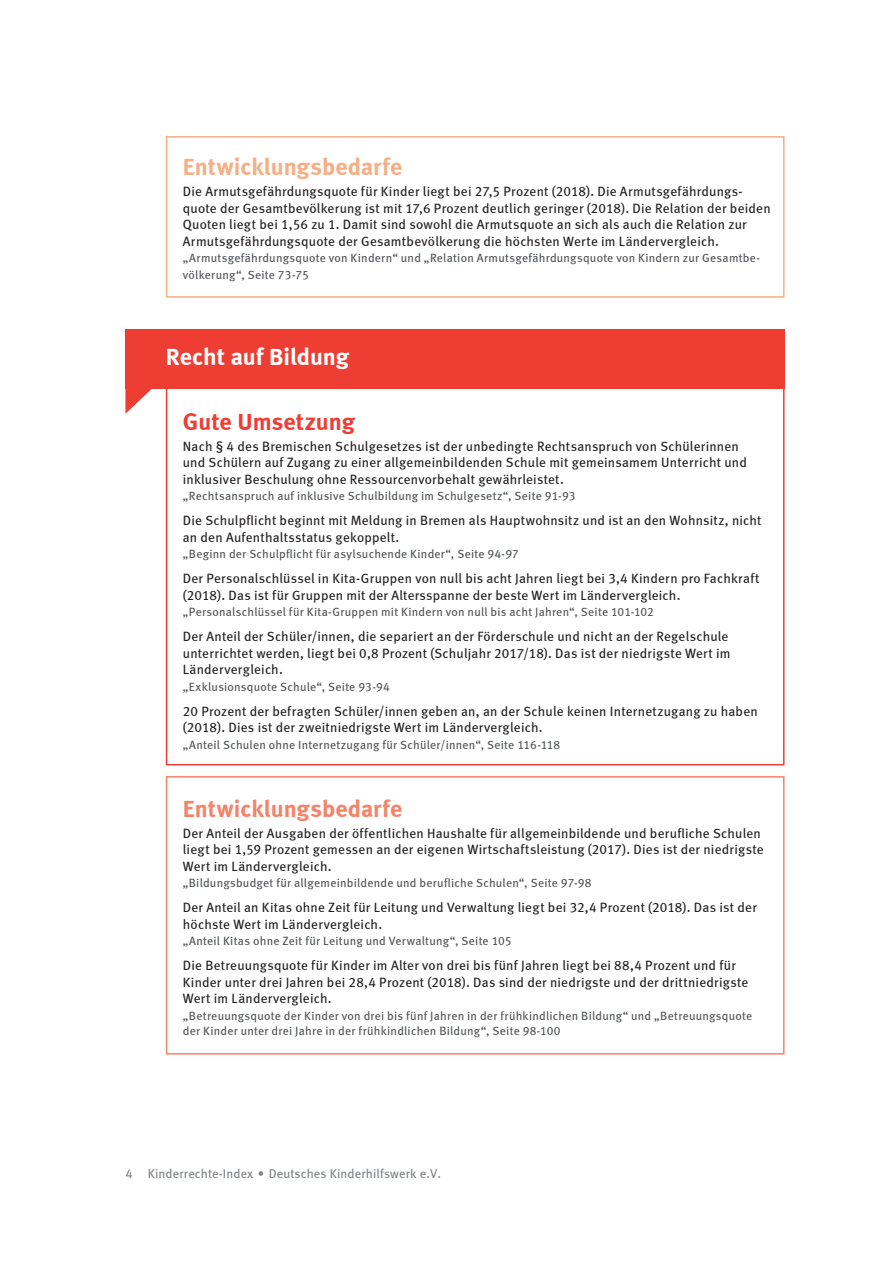
<style>
.page{position:relative;width:893px;height:1263px;background:#fff}
.page>*{position:absolute;margin:0;border:0;box-sizing:border-box;transform-origin:0 0}
.t1{font:24px "Meta Bold LF";letter-spacing:.005em;color:#f6ae85}
.t2{font:24px "Meta Bold LF";letter-spacing:.005em;color:#f48369}
.t3{font:24px "Meta Bold LF";color:#fff}
.t4{font:24px "Meta Bold LF";color:#ee3e34}
.t5{font:13.5px/16.5px "Meta Book LF";letter-spacing:.015em;color:#231f20}
.t6{font:12.75px "Meta Book LF";letter-spacing:.01em;color:#7d8184}
.t7{font:12px/16.5px "Meta Book LF";letter-spacing:.02em;color:#505356}
</style>
<div class="page">
<div style="left:166px;top:136px;width:618px;height:162px;border:2px solid #f6ae85"></div>
<div style="left:166px;top:776px;width:618px;height:278px;border:2px solid #f48369"></div>
<svg style="left:125px;top:389px;width:43px;height:25px"></svg>
<div style="left:125px;top:330px;width:659px;height:59px;background:#ee3e34"></div>
<h1 class="t1" style="left:183px;top:153px;width:221px">Entwicklungsbedarfe</h1>
<p class="t5" style="left:183px;top:183px;width:589px">Die Armutsgefährdungsquote für Kinder liegt bei 27,5 Prozent (2018). Die Armutsgefährdungs&shy;quote der Gesamtbevölkerung ist mit 17,6 Prozent deutlich geringer (2018). Die Relation der beiden Quoten liegt bei 1,56 zu 1. Damit sind sowohl die Armutsquote an sich als auch die Relation zur Armutsgefährdungsquote der Gesamtbevölkerung die höchsten Werte im Ländervergleich.</p>
<p class="t7" style="left:183px;top:250px;width:579px">„Armutsgefährdungsquote von Kindern“ und „Relation Armutsgefährdungsquote von Kindern zur Gesamtbe&shy;völkerung“, Seite 73-75</p>
<h1 class="t3" style="left:166px;top:342px;width:185px">Recht auf Bildung</h1>
<h1 class="t4" style="left:183px;top:407px;width:174px">Gute Umsetzung</h1>
<p class="t5" style="left:183px;top:438px;width:566px">Nach § 4 des Bremischen Schulgesetzes ist der unbedingte Rechtsanspruch von Schülerinnen und Schülern auf Zugang zu einer allgemeinbildenden Schule mit gemeinsamem Unterricht und inklusiver Beschulung ohne Ressourcenvorbehalt gewährleistet.</p>
<p class="t7" style="left:183px;top:488px;width:394px">„Rechtsanspruch auf inklusive Schulbildung im Schulgesetz“, Seite 91-93</p>
<p class="t5" style="left:183px;top:512px;width:580px">Die Schulpflicht beginnt mit Meldung in Bremen als Hauptwohnsitz und ist an den Wohnsitz, nicht an den Aufenthaltsstatus gekoppelt.</p>
<p class="t7" style="left:183px;top:546px;width:338px">„Beginn der Schulpflicht für asylsuchende Kinder“, Seite 94-97</p>
<p class="t5" style="left:183px;top:570px;width:578px">Der Personalschlüssel in Kita-Gruppen von null bis acht Jahren liegt bei 3,4 Kindern pro Fachkraft (2018). Das ist für Gruppen mit der Altersspanne der beste Wert im Ländervergleich.</p>
<p class="t7" style="left:183px;top:604px;width:473px">„Personalschlüssel für Kita-Gruppen mit Kindern von null bis acht Jahren“, Seite 101-102</p>
<p class="t5" style="left:183px;top:628px;width:549px">Der Anteil der Schüler/innen, die separiert an der Förderschule und nicht an der Regelschule unterrichtet werden, liegt bei 0,8 Prozent (Schuljahr 2017/18). Das ist der niedrigste Wert im<br>Ländervergleich.</p>
<p class="t7" style="left:183px;top:678px;width:208px">„Exklusionsquote Schule“, Seite 93-94</p>
<p class="t5" style="left:183px;top:703px;width:576px">20 Prozent der befragten Schüler/innen geben an, an der Schule keinen Internetzugang zu haben (2018). Dies ist der zweitniedrigste Wert im Ländervergleich.</p>
<p class="t7" style="left:183px;top:736px;width:379px">„Anteil Schulen ohne Internetzugang für Schüler/innen“, Seite 116-118</p>
<h1 class="t2" style="left:183px;top:795px;width:221px">Entwicklungsbedarfe</h1>
<p class="t5" style="left:183px;top:825px;width:582px">Der Anteil der Ausgaben der öffentlichen Haushalte für allgemeinbildende und berufliche Schulen liegt bei 1,59 Prozent gemessen an der eigenen Wirtschaftsleistung (2017). Dies ist der niedrigste<br>Wert im Ländervergleich.</p>
<p class="t7" style="left:183px;top:875px;width:410px">„Bildungsbudget für allgemeinbildende und berufliche Schulen“, Seite 97-98</p>
<p class="t5" style="left:183px;top:899px;width:576px">Der Anteil an Kitas ohne Zeit für Leitung und Verwaltung liegt bei 32,4 Prozent (2018). Das ist der höchste Wert im Ländervergleich.</p>
<p class="t7" style="left:183px;top:933px;width:330px">„Anteil Kitas ohne Zeit für Leitung und Verwaltung“, Seite 105</p>
<p class="t5" style="left:183px;top:957px;width:567px">Die Betreuungsquote für Kinder im Alter von drei bis fünf Jahren liegt bei 88,4 Prozent und für<br>Kinder unter drei Jahren bei 28,4 Prozent (2018). Das sind der niedrigste und der drittniedrigste<br>Wert im Ländervergleich.</p>
<p class="t7" style="left:183px;top:1008px;width:571px;line-height:15px">„Betreuungsquote der Kinder von drei bis fünf Jahren in der frühkindlichen Bildung“ und „Betreuungsquote der Kinder unter drei Jahre in der frühkindlichen Bildung“, Seite 98-100</p>
<p class="t6" style="left:125px;top:1165px;width:317px">4 Kinderrechte-Index • Deutsches Kinderhilfswerk e.V.</p>
</div>
